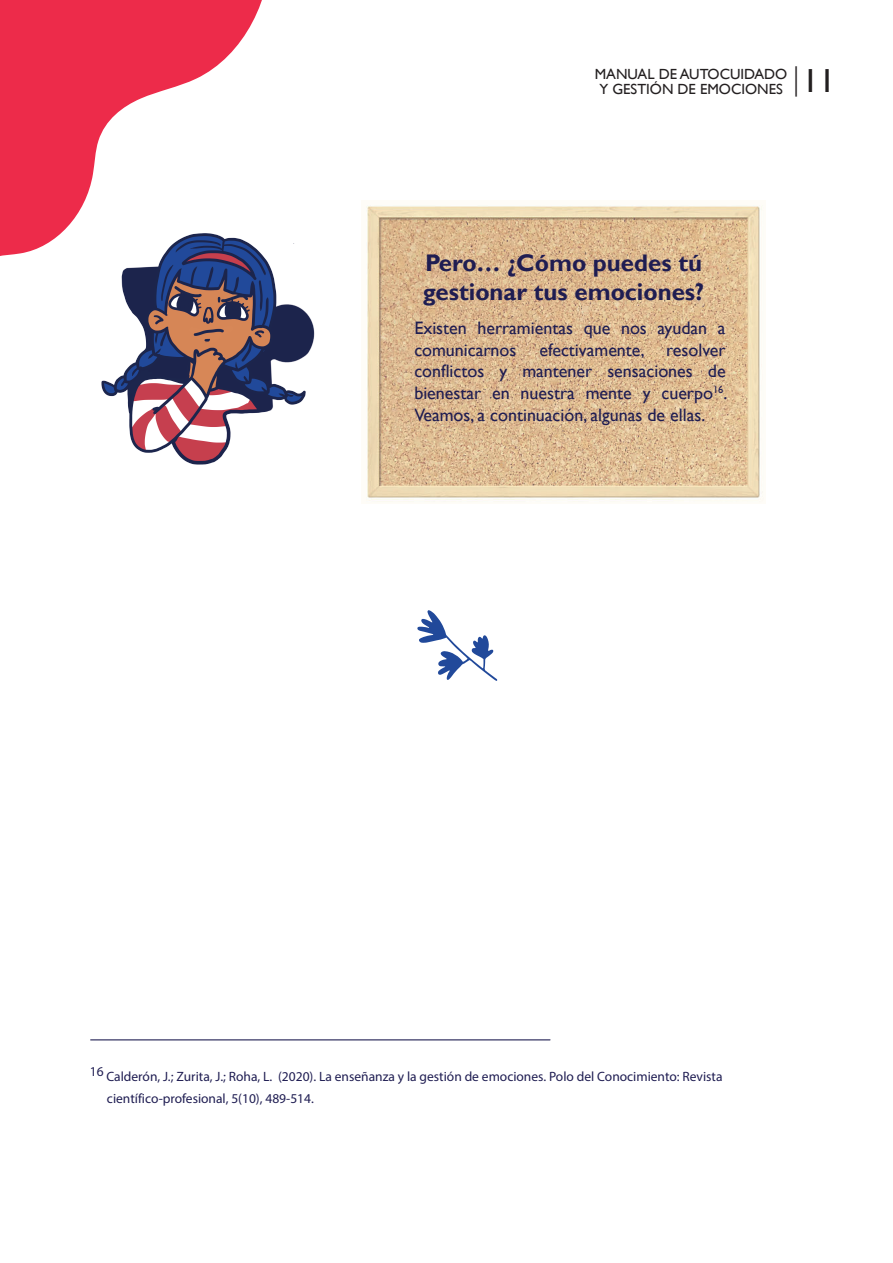
<style>
.page{position:relative;width:893px;height:1263px;background:#fff}
.page>*{position:absolute;margin:0;border:0;box-sizing:border-box;transform-origin:0 0}
.t1{font:700 24px/28.8px "Gill Sans";color:#1f1d52}
.t2{font:18px/21.6px "Gill Sans";color:#1f1d52}
.t3{font:14.7px/14.7px "Gill Sans";color:#231f20}
.t4{font:13.5px/22.5px "Myriad Pro";color:#1f1d52}
.s1{font-size:33.3px}
</style>
<div class="page">
<img style="left:366px;top:205px;width:398px;height:297px">
<svg style="left:0;top:0;width:262px;height:256px;fill:#ed2b4a"></svg>
<img style="left:100px;top:223px;width:215px;height:242px">
<svg style="left:417px;top:610px;width:80px;height:71px"></svg>
<hr style="left:90px;top:1039px;width:460px;height:1px;background:#1f1d52">
<p class="t3" style="left:599px;top:67px;width:238px;text-indent:-5px">MANUAL DE AUTOCUIDADO<br>Y GESTIÓN DE EMOCIONES <sup>|</sup><span class="s1">11</span></p>
<h1 class="t1" style="left:423px;top:249px;width:283px">Pero… ¿Cómo puedes tú gestionar tus emociones?</h1>
<p class="t2" style="left:414px;top:318px;width:313px">Existen herramientas que nos ayudan a comunicarnos</p>
<p class="t2" style="left:414px;top:339px;width:315px;text-align:justify;text-indent:125px">efectivamente, resolver conflictos y mantener sensaciones de bienestar en nuestra mente y cuerpo<sup>16</sup>.<br>Veamos, a continuación, algunas de ellas.</p>
<p class="t4" style="left:107px;top:1065px;width:617px;text-indent:-17px">16 Calderón, J.; Zurita, J.; Roha, L. (2020). La enseñanza y la gestión de emociones. Polo del Conocimiento: Revista científico-profesional, 5(10), 489-514.</p>
</div>
